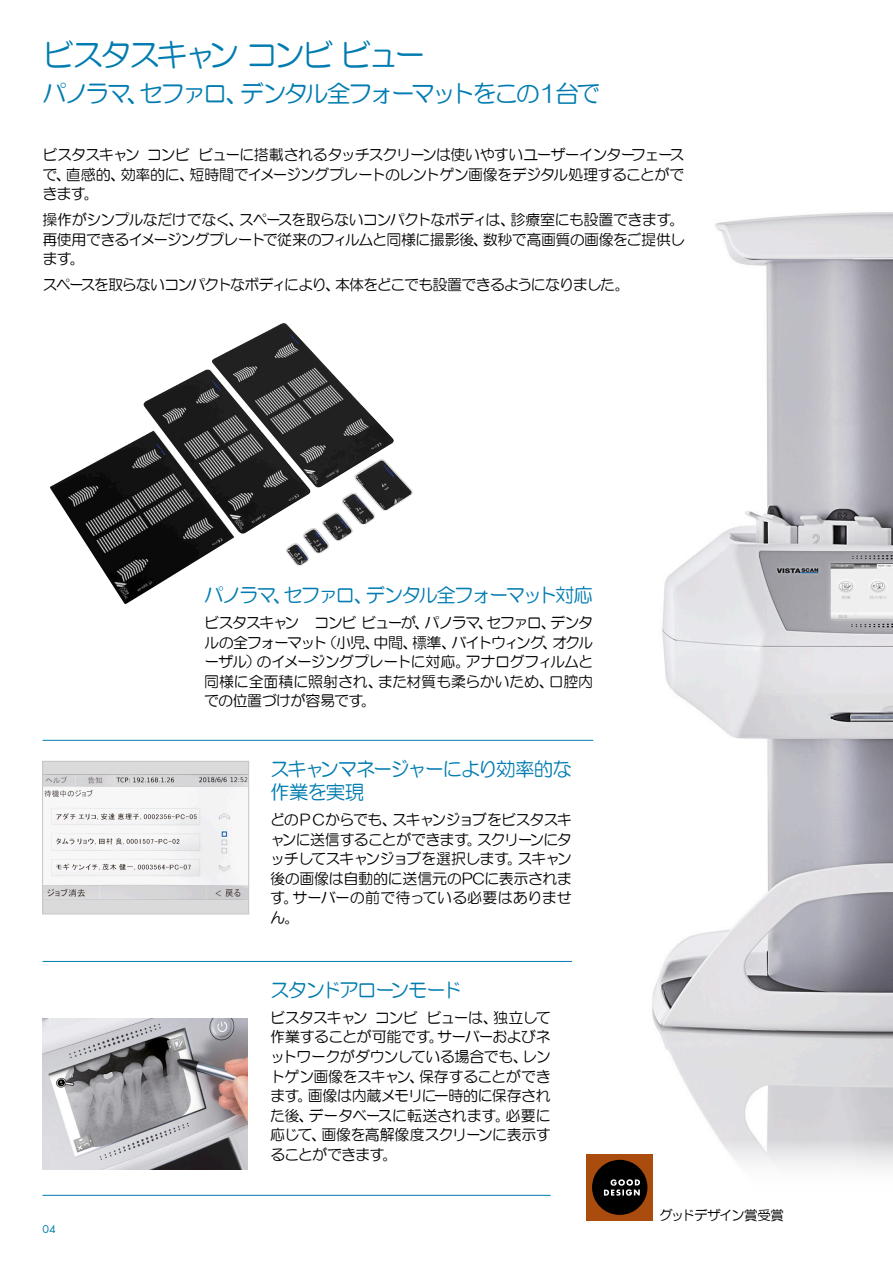
<style>
.page{position:relative;width:893px;height:1263px;background:#fff}
.page>*{position:absolute;margin:0;border:0;box-sizing:border-box;transform-origin:0 0}
.t1{font:31.5px "HG Maru Gothic MPRO";letter-spacing:-.1em;color:#007cb0}
.t2{font:24px "HG Maru Gothic MPRO";letter-spacing:-.115em;color:#007cb0}
.t3{font:19.5px "HG Maru Gothic MPRO";letter-spacing:-.115em;color:#007cb0}
.t4{font:19.5px/23.4px "HG Maru Gothic MPRO";letter-spacing:-.07em;color:#007cb0}
.t5{font:19.5px "HG Maru Gothic MPRO";letter-spacing:-.09em;color:#007cb0}
.t6{font:15px/19.5px "HG Maru Gothic MPRO";letter-spacing:-.04em;color:#000;text-align:justify}
.t7{font:15px "HG Maru Gothic MPRO";letter-spacing:-.08em;color:#000}
.t8{font:13.5px "HG Maru Gothic MPRO";letter-spacing:-.08em;color:#000}
.t9{font:12px "Futura TOT Boo";color:#007cb0}
.s1{color:#fff}
</style>
<div class="page">
<img style="left:652px;top:212px;width:241px;height:926px">
<svg style="left:718px;top:1138px;width:175px;height:31px;fill:#eaeaec"></svg>
<hr style="left:43px;top:1195px;width:508px;height:1px;background:#007cb0">
<hr style="left:43px;top:740px;width:550px;height:1px;background:#007cb0">
<img style="left:50px;top:323px;width:363px;height:281px">
<hr style="left:43px;top:961px;width:529px;height:1px;background:#007cb0">
<img style="left:43px;top:1018px;width:205px;height:151px">
<div style="left:587px;top:1154px;width:66px;height:66px;background:#aa4c0e"></div>
<div style="left:592px;top:1160px;width:55px;height:55px;background:#000;border-radius:50%"></div>
<svg style="left:604px;top:1179px;width:36px;height:17px"></svg>
<div style="left:43px;top:761px;width:206px;height:153px;background:#dadada"></div>
<img style="left:45px;top:774px;width:202px;height:126px">
<div style="left:43px;top:761px;width:206px;height:153px;border:1px solid #c6c5c5"></div>
<h1 class="t1" style="left:43px;top:39px;width:384px">ビスタスキャンコンビビュー</h1>
<h2 class="t2" style="left:43px;top:81px;width:560px">パノラマ、セファロ、デンタル全フォーマットをこの１台で</h2>
<p class="t6" style="left:43px;top:145px;width:644px">ビスタスキャン<span class="s1">・</span>コンビ<span class="s1">・</span>ビューに搭載されるタッチスクリーンは使いやすいユーザーインターフェースで、直感的、効率的に、短時間でイメージングプレートのレントゲン画像をデジタル処理することができます。</p>
<p class="t6" style="left:43px;top:210px;width:644px">操作がシンプルなだけでなく、スペースを取らないコンパクトなボディは、診療室にも設置できます。再使用できるイメージングプレートで従来のフィルムと同様に撮影後、数秒で高画質の画像をご提供します。</p>
<p class="t7" style="left:43px;top:277px;width:589px">スペースを取らないコンパクトなボディにより、本体をどこでも設置できるようになりました。</p>
<h3 class="t3" style="left:204px;top:586px;width:390px">パノラマ、セファロ、デンタル全フォーマット対応</h3>
<p class="t6" style="left:204px;top:613px;width:391px">ビスタスキャン　コンビビューが、パノラマ、セファロ、デンタルの全フォーマット（小児、中間、標準、バイトウィング、オクルーザル）のイメージングプレートに対応。アナログフィルムと同様に全面積に照射され、また材質も柔らかいため、口腔内での位置づけが容易です。</p>
<h3 class="t4" style="left:270px;top:757px;width:303px">スキャンマネージャーにより効率的な作業を実現</h3>
<p class="t6" style="left:270px;top:810px;width:303px">どのＰＣからでも、スキャンジョブをビスタスキャンに送信することができます。スクリーンにタッチしてスキャンジョブを選択します。スキャン後の画像は自動的に送信元のPCに表示されます。サーバーの前で待っている必要はありません。</p>
<p class="t9" style="left:43px;top:1222px;width:15px">04</p>
<h3 class="t5" style="left:270px;top:980px;width:194px">スタンドアローンモード</h3>
<p class="t6" style="left:270px;top:1008px;width:282px">ビスタスキャン<span class="s1">・</span>コンビ<span class="s1">・</span>ビューは、独立して作業することが可能です。サーバーおよびネットワークがダウンしている場合でも、レントゲン画像をスキャン、保存することができます。画像は内蔵メモリに一時的に保存された後、データベースに転送されます。必要に応じて、画像を高解像度スクリーンに表示することができます。</p>
<p class="t8" style="left:659px;top:1209px;width:126px">グッドデザイン賞受賞</p>
</div>
